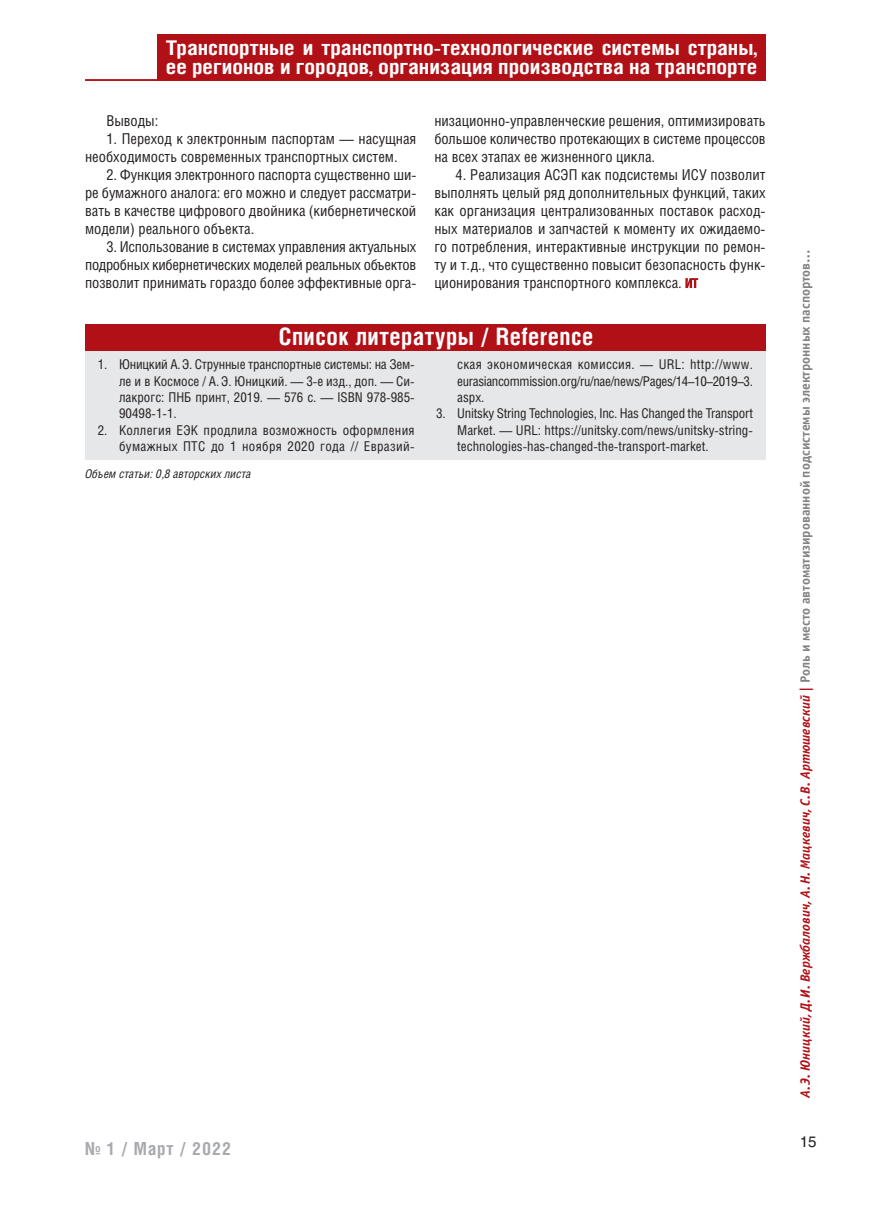
<style>
.page{position:relative;width:872px;height:1212px;background:#fff}
.page>*{position:absolute;margin:0;border:0;box-sizing:border-box;transform-origin:0 0}
.t1{font:700 24px "Helios Cond";letter-spacing:.02em;color:#fff}
.t2{font:700 20.25px/19.5px "Helios Cond";color:#fff;scale:1.11 1}
.t3{font:700 18px "Helios Cond";letter-spacing:.05em;color:#a7a9ac}
.t4{font:15px/18px "Helios Cond";color:#231f20;text-align:justify}
.t5{font:15px "Helios";color:#231f20}
.t6{font:13.5px/16.4px "Helios Cond";color:#231f20;text-align:justify}
.t7{font:700 13.5px "Officina Sans C";color:#808285}
.t8{font:13.5px/16.4px "Helios Cond";letter-spacing:.02em;color:#231f20;text-align:right}
.t9{font:italic 12px "Helios Cond";color:#231f20}
.s1{font-style:italic;color:#b01016}
.s2{color:#b01016}
</style>
<div class="page">
<hr style="left:85px;top:79px;width:416px;height:2px;background:#b01016">
<div style="left:157px;top:34px;width:608px;height:47px;background:#b01016"></div>
<svg style="left:685px;top:278px;width:13px;height:10px"></svg>
<div style="left:85px;top:350px;width:680px;height:109px;background:#e6e7e8"></div>
<div style="left:85px;top:324px;width:680px;height:27px;background:#b01016"></div>
<h2 class="t2" style="left:166px;top:40px;width:534px">Транспортные и транспортно-технологические системы страны, ее регионов и городов, организация производства на транспорте</h2>
<p class="t4" style="left:106px;top:113px;width:53px">Выводы:</p>
<p class="t4" style="left:85px;top:131px;width:333px;text-indent:21px">1. Переход к электронным паспортам — насущная необходимость современных транспортных систем.</p>
<p class="t4" style="left:85px;top:167px;width:333px;text-indent:21px">2. Функция электронного паспорта существенно ши&shy;ре бумажного аналога: его можно и следует рассматри&shy;вать в качестве цифрового двойника (кибернетической модели) реального объекта.</p>
<p class="t4" style="left:85px;top:239px;width:333px;text-indent:21px">3. Использование в системах управления актуальных подробных кибернетических моделей реальных объектов позволит принимать гораздо более эффективные орга-</p>
<p class="t4" style="left:434px;top:113px;width:333px">низационно-управленческие решения, оптимизировать большое количество протекающих в системе процессов на всех этапах ее жизненного цикла.</p>
<p class="t4" style="left:434px;top:167px;width:333px;text-indent:21px">4. Реализация АСЭП как подсистемы ИСУ позволит выполнять целый ряд дополнительных функций, таких как организация централизованных поставок расход&shy;ных материалов и запчастей к моменту их ожидаемо&shy;го потребления, интерактивные инструкции по ремон&shy;ту и т. д., что существенно повысит безопасность функ&shy;ционирования транспортного комплекса.</p>
<h1 class="t1" style="left:279px;top:327px;width:316px">Список литературы / Reference</h1>
<p class="t6" style="left:119px;top:358px;width:297px;text-indent:-21px">1. Юницкий А. Э. Струнные транспортные системы: на Зем&shy;ле и в Космосе / А. Э. Юницкий. — 3-е изд., доп. — Си&shy;лакрогс: ПНБ принт, 2019. — 576 с. — ISBN 978-985- 90498-1-1.</p>
<p class="t8" style="left:98px;top:423px;width:318px">2. Коллегия ЕЭК продлила возможность оформления бумажных ПТС до 1 ноября 2020 года // Евразий-</p>
<p class="t9" style="left:85px;top:469px;width:167px">Объем статьи: 0,8 авторских листа</p>
<p class="t6" style="left:457px;top:358px;width:297px">ская экономическая комиссия. — URL: http://www. eurasiancommission.org/ru/nae/news/Pages/14–10–2019–3. aspx.</p>
<p class="t6" style="left:457px;top:407px;width:297px;text-indent:-21px">3. Unitsky String Technologies, Inc. Has Changed the Transport Market. — URL: https://unitsky.com/news/unitsky-string&shy;technologies-has-changed-the-transport-market.</p>
<p class="t3" style="left:85px;top:1141px;width:148px">№ 1 / Март / 2022</p>
<p class="t7" style="left:798px;top:1098px;width:850px;rotate:-90deg"><span class="s1">А. Э. Юницкий, Д. И. Вержбалович, А. Н. Мацкевич, С. В. Артюшевский</span> <span class="s2">|</span> Роль и место автоматизированной подсистемы электронных паспортов…</p>
<p class="t5" style="left:799px;top:1136px;width:18px">15</p>
</div>
